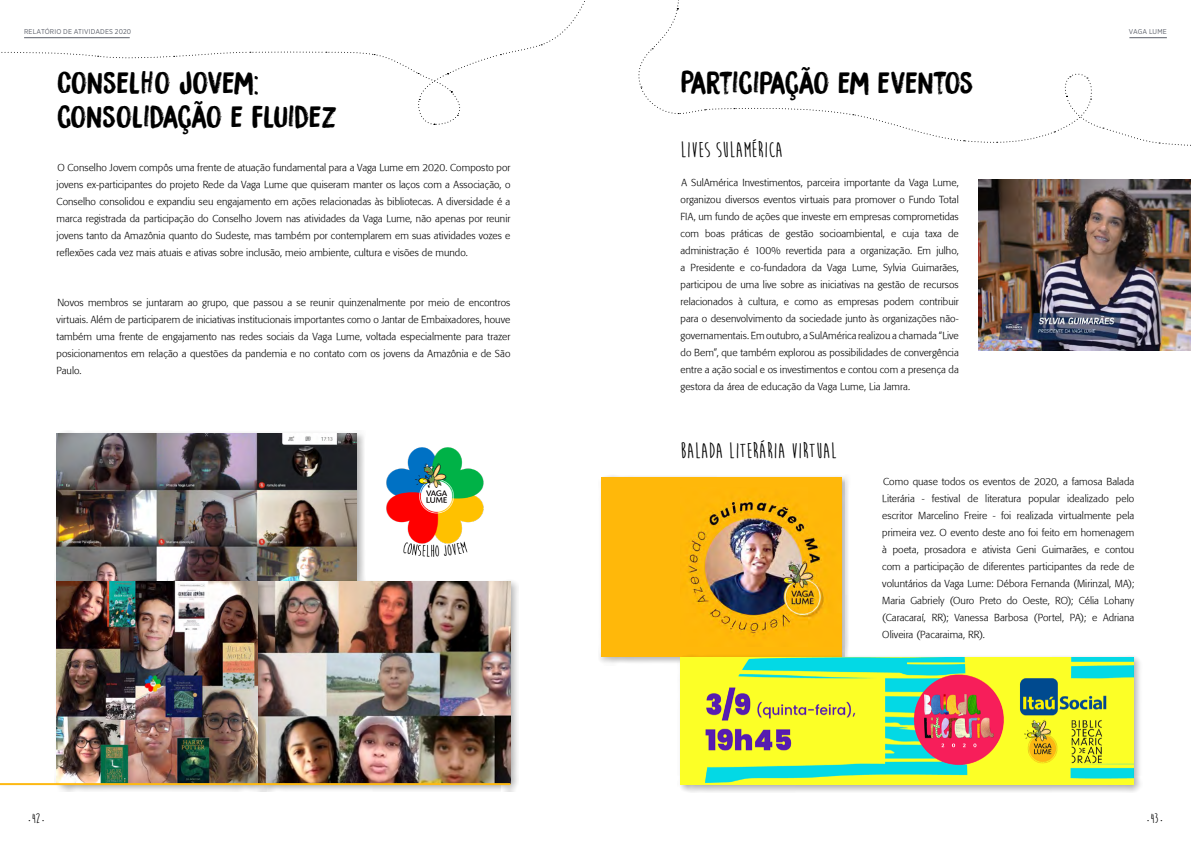
<style>
.page{position:relative;width:1191px;height:842px;background:#fff}
.page>*{position:absolute;margin:0;border:0;box-sizing:border-box;transform-origin:0 0}
.t1{font:28px/33.6px "DK Bocadillo";color:#000}
.t2{font:28px "DK Bocadillo";letter-spacing:-.03em;color:#000}
.t3{font:700 22px "Moon Flower";color:#000}
.t4{font:700 14px "Moon Flower";color:#000}
.t5{font:300 10px/17px "Formata";letter-spacing:.005em;color:#000;text-align:justify}
.t6{font:7px "Gotham Narrow";letter-spacing:.02em;color:#5a5e68}
.t7{font:700 4px "Moon Flower";color:#000}
.s1{font-size:4px}
</style>
<div class="page">
<div style="left:598px;top:474px;width:252px;height:191px;background:#000;opacity:.31"></div>
<div style="left:601px;top:477px;width:241px;height:179px;background:#ffb80a"></div>
<div style="left:54px;top:431px;width:311px;height:160px;background:#000;opacity:.31"></div>
<img style="left:57px;top:433px;width:300px;height:146px">
<div style="left:253px;top:579px;width:266px;height:212px;background:#000;opacity:.31"></div>
<img style="left:266px;top:582px;width:244px;height:201px">
<img style="left:363px;top:447px;width:156px;height:151px">
<div style="left:54px;top:579px;width:212px;height:212px;background:#000;opacity:.31"></div>
<img style="left:57px;top:582px;width:201px;height:201px">
<hr style="left:0;top:783px;width:510px;height:2px;background:#fdb913">
<img style="left:978px;top:179px;width:213px;height:171px">
<img style="left:686px;top:501px;width:138px;height:136px">
<div style="left:677px;top:654px;width:465px;height:139px;background:#000;opacity:.31"></div>
<img style="left:680px;top:657px;width:454px;height:127px">
<svg style="left:1px;top:1px;width:584px;height:124px"></svg>
<svg style="left:638px;top:0;width:553px;height:146px"></svg>
<p class="t6" style="left:24px;top:27px;width:109px">RELATÓRIO DE ATIVIDADES 2020</p>
<p class="t6" style="left:1128px;top:27px;width:40px">VAGA LUME</p>
<h1 class="t1" style="left:57px;top:66px;width:281px">CONSELHO JOVEM:<br>CONSOLIDAÇÃO E FLUIDEZ</h1>
<p class="t5" style="left:57px;top:159px;width:455px">O Conselho Jovem compôs uma frente de atuação fundamental para a Vaga Lume em 2020. Composto por jovens ex-participantes do projeto Rede da Vaga Lume que quiseram manter os laços com a Associação, o Conselho consolidou e expandiu seu engajamento em ações relacionadas às bibliotecas. A diversidade é a marca registrada da participação do Conselho Jovem nas atividades da Vaga Lume, não apenas por reunir jovens tanto da Amazônia quanto do Sudeste, mas também por contemplarem em suas atividades vozes e reflexões cada vez mais atuais e ativas sobre inclusão, meio ambiente, cultura e visões de mundo.</p>
<h1 class="t2" style="left:681px;top:65px;width:294px">PARTICIPAÇÃO EM EVENTOS</h1>
<h2 class="t3" style="left:680px;top:139px;width:104px">LIVES SULAMÉRICA</h2>
<p class="t5" style="left:680px;top:174px;width:280px">A SulAmérica Investimentos, parceira importante da Vaga Lume, organizou diversos eventos virtuais para promover o Fundo Total FIA, um fundo de ações que investe em empresas comprometidas com boas práticas de gestão socioambiental, e cuja taxa de administração é 100% revertida para a organização. Em julho, a Presidente e co-fundadora da Vaga Lume, Sylvia Guimarães, participou de uma live sobre as iniciativas na gestão de recursos relacionados à cultura, e como as empresas podem contribuir para o desenvolvimento da sociedade junto às organizações não&shy;governamentais. Em outubro, a SulAmérica realizou a chamada “Live do Bem”, que também explorou as possibilidades de convergência entre a ação social e os investimentos e contou com a presença da gestora da área de educação da Vaga Lume, Lia Jamra.</p>
<p class="t5" style="left:57px;top:294px;width:455px">Novos membros se juntaram ao grupo, que passou a se reunir quinzenalmente por meio de encontros virtuais. Além de participarem de iniciativas institucionais importantes como o Jantar de Embaixadores, houve também uma frente de engajamento nas redes sociais da Vaga Lume, voltada especialmente para trazer posicionamentos em relação a questões da pandemia e no contato com os jovens da Amazônia e de São Paulo.</p>
<h2 class="t3" style="left:680px;top:440px;width:158px">BALADA LITERÁRIA VIRTUAL</h2>
<p class="t5" style="left:882px;top:473px;width:253px">Como quase todos os eventos de 2020, a famosa Balada Literária - festival de literatura popular idealizado pelo escritor Marcelino Freire - foi realizada virtualmente pela primeira vez. O evento deste ano foi feito em homenagem à poeta, prosadora e ativista Geni Guimarães, e contou com a participação de diferentes participantes da rede de voluntários da Vaga Lume: Débora Fernanda (Mirinzal, MA); Maria Gabriely (Ouro Preto do Oeste, RO); Célia Lohany (Caracaraí, RR); Vanessa Barbosa (Portel, PA); e Adriana Oliveira (Pacaraima, RR).</p>
<h3 class="t4" style="left:28px;top:812px;width:13px"><span class="s1">•</span> 42</h3>
<p class="t7" style="left:42px;top:819px;width:3px">•</p>
<h3 class="t4" style="left:1147px;top:812px;width:13px"><span class="s1">•</span> 43</h3>
<p class="t7" style="left:1160px;top:819px;width:3px">•</p>
</div>
